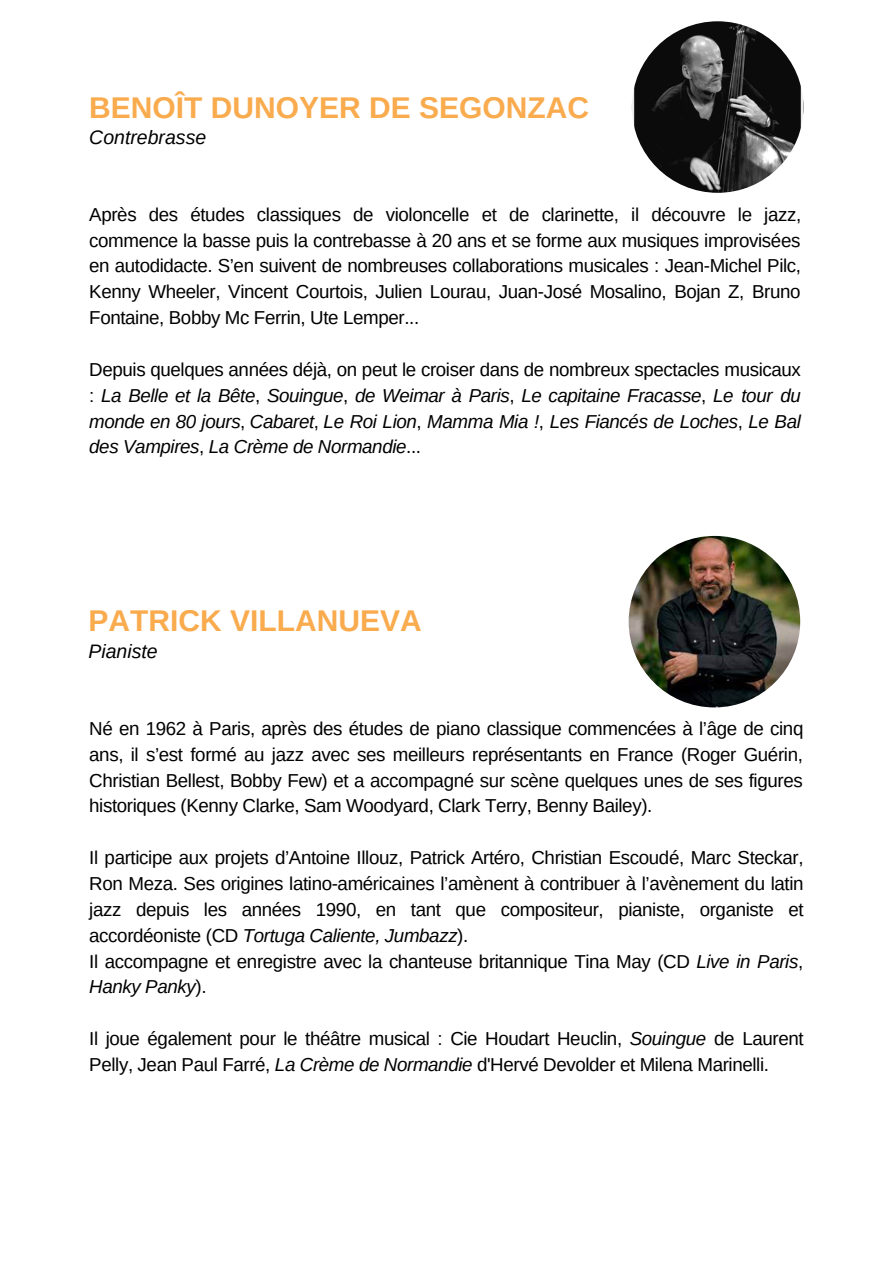
<style>
.page{position:relative;width:893px;height:1264px;background:#fff}
.page>*{position:absolute;margin:0;border:0;box-sizing:border-box;transform-origin:0 0}
.t1{font:700 30px "Arimo";color:#f9ab4e}
.t2{font:italic 19.5px "Arimo";color:#000}
.t3{font:18.75px/25.8px "Arimo";letter-spacing:-.02em;color:#000;text-align:justify}
.t4{font:italic 18.75px/25.8px "Arimo";letter-spacing:-.02em;color:#000;text-align:justify}
.s1{font-style:normal}
.s2{font-style:italic}
</style>
<div class="page">
<img style="left:632px;top:21px;width:171px;height:172px;border-radius:50%">
<img style="left:628px;top:536px;width:172px;height:171px;border-radius:50%">
<p class="t1" style="left:89px;top:90px;width:501px">BENOÎT DUNOYER DE SEGONZAC</p>
<p class="t2" style="left:89px;top:126px;width:118px">Contrebrasse</p>
<p class="t3" style="left:89px;top:201px;width:713px">Après des études classiques de violoncelle et de clarinette, il découvre le jazz, commence la basse puis la contrebasse à 20 ans et se forme aux musiques improvisées en autodidacte. S’en suivent de nombreuses collaborations musicales : Jean-Michel Pilc, Kenny Wheeler, Vincent Courtois, Julien Lourau, Juan-José Mosalino, Bojan Z, Bruno Fontaine, Bobby Mc Ferrin, Ute Lemper...</p>
<p class="t4" style="left:89px;top:356px;width:713px"><span class="s1">Depuis quelques années déjà, on peut le croiser dans de nombreux spectacles musicaux :</span> La Belle et la Bête<span class="s1">,</span> Souingue<span class="s1">,</span> de Weimar à Paris<span class="s1">,</span> Le capitaine Fracasse<span class="s1">,</span> Le tour du monde en 80 jours<span class="s1">,</span> Cabaret<span class="s1">,</span> Le Roi Lion<span class="s1">,</span> Mamma Mia !<span class="s1">,</span> Les Fiancés de Loches<span class="s1">,</span> Le Bal des Vampires<span class="s1">,</span> La Crème de Normandie<span class="s1">...</span></p>
<p class="t1" style="left:88px;top:604px;width:334px">PATRICK VILLANUEVA</p>
<p class="t2" style="left:88px;top:640px;width:71px">Pianiste</p>
<p class="t3" style="left:89px;top:715px;width:715px">Né en 1962 à Paris, après des études de piano classique commencées à l’âge de cinq ans, il s’est formé au jazz avec ses meilleurs représentants en France (Roger Guérin, Christian Bellest, Bobby Few) et a accompagné sur scène quelques unes de ses figures historiques (Kenny Clarke, Sam Woodyard, Clark Terry, Benny Bailey).</p>
<p class="t3" style="left:89px;top:844px;width:715px">Il participe aux projets d’Antoine Illouz, Patrick Artéro, Christian Escoudé, Marc Steckar, Ron Meza. Ses origines latino-américaines l’amènent à contribuer à l’avènement du latin jazz depuis les années 1990, en tant que compositeur, pianiste, organiste et accordéoniste (CD <span class="s2">Tortuga Caliente, Jumbazz</span>).</p>
<p class="t3" style="left:89px;top:948px;width:715px">Il accompagne et enregistre avec la chanteuse britannique Tina May (CD <span class="s2">Live in Paris</span>,<br><span class="s2">Hanky Panky</span>).</p>
<p class="t3" style="left:89px;top:1025px;width:715px">Il joue également pour le théâtre musical : Cie Houdart Heuclin, <span class="s2">Souingue</span> de Laurent<br>Pelly, Jean Paul Farré, <span class="s2">La Crème de Normandie</span> d'Hervé Devolder et Milena Marinelli.</p>
</div>
